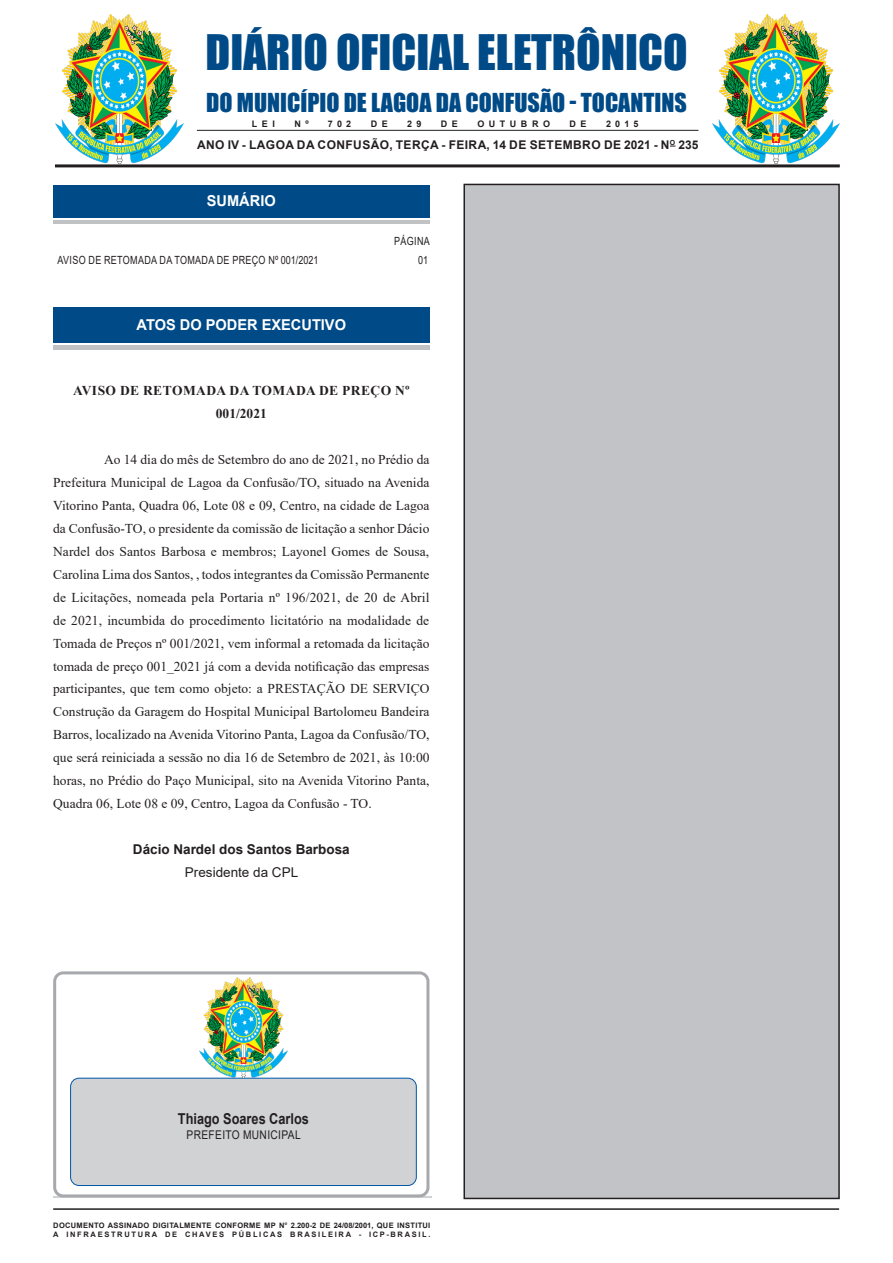
<style>
.page{position:relative;width:893px;height:1263px;background:#fff}
.page>*{position:absolute;margin:0;border:0;box-sizing:border-box;transform-origin:0 0}
.t1{font:45px "Impact";color:#004b87}
.t2{font:24px "Impact";color:#004b87}
.Chancela{font:700 15px "Arial";color:#fff}
.t3{font:700 15px "Arial";color:#231f20;scale:.85 1}
.CORPO_DE_TEXTO{font:13.5px/23px "Times New Roman";color:#231f20;text-align:justify}
.TITULOS{font:700 13.5px/23px "Times New Roman";letter-spacing:.035em;color:#231f20;text-align:center}
.NOME{font:700 13.5px "Arial";color:#231f20}
.CARGO{font:13.5px "Arial";color:#231f20}
.t4{font:700 12px "Arial";letter-spacing:.035em;color:#231f20}
.t5{font:12px "Arial";letter-spacing:.035em;color:#231f20;scale:.85 1}
.Sumario{font:11.25px "Arial";letter-spacing:.035em;color:#231f20;scale:.8 1}
.t6{font:700 9px "Arial";letter-spacing:.5em;color:#231f20}
.t7{font:700 7.5px "Arial";letter-spacing:.04em;color:#231f20}
.t8{font:700 7.5px "Arial";letter-spacing:.225em;color:#231f20}
</style>
<div class="page">
<hr style="left:53px;top:1208px;width:786px;height:2px;background:#231f20">
<hr style="left:55px;top:164px;width:785px;height:3px;background:#231f20">
<hr style="left:197px;top:130px;width:501px;height:1px;background:#231f20">
<div style="left:53px;top:190px;width:376px;height:34px;background:#c1c2c4"></div>
<div style="left:53px;top:187px;width:376px;height:33px;background:#fff"></div>
<div style="left:53px;top:185px;width:376px;height:33px;background:#004b87"></div>
<hr style="left:53px;top:1197px;width:379px;height:1px;background:#d1d2d4">
<img style="left:712px;top:15px;width:128px;height:148px">
<img style="left:56px;top:15px;width:127px;height:148px">
<div style="left:53px;top:971px;width:376px;height:226px;border:3px solid #a8a9ad;border-radius:9px"></div>
<div style="left:71px;top:1078px;width:345px;height:107px;background:#d1d2d4;border-radius:9px"></div>
<div style="left:70px;top:1078px;width:346px;height:108px;border:1px solid #0057a8;border-radius:9px"></div>
<img style="left:199px;top:978px;width:88px;height:100px">
<div style="left:53px;top:312px;width:376px;height:37px;background:#c1c2c4"></div>
<div style="left:53px;top:309px;width:376px;height:36px;background:linear-gradient(to right,#fff,#fff)"></div>
<div style="left:53px;top:307px;width:376px;height:35px;background:#004b87"></div>
<div style="left:464px;top:184px;width:375px;height:1014px;background:#c2c3c6"></div>
<div style="left:463px;top:184px;width:377px;height:1015px;border:2px solid #231f20"></div>
<p class="t1" style="left:206px;top:18px;width:483px">DIÁRIO OFICIAL ELETRÔNICO</p>
<p class="t2" style="left:206px;top:83px;width:482px">DO MUNICÍPIO DE LAGOA DA CONFUSÃO - TOCANTINS</p>
<p class="t6" style="left:252px;top:118px;width:25px">LEI</p>
<p class="t6" style="left:294px;top:118px;width:16px">N º</p>
<p class="t6" style="left:328px;top:118px;width:25px">702</p>
<p class="t6" style="left:371px;top:118px;width:19px">D E</p>
<p class="t6" style="left:407px;top:118px;width:16px">2 9</p>
<p class="t6" style="left:441px;top:118px;width:19px">D E</p>
<p class="t6" style="left:477px;top:118px;width:74px">OUTUBRO</p>
<p class="t6" style="left:570px;top:118px;width:19px">D E</p>
<p class="t6" style="left:606px;top:118px;width:34px">2015</p>
<p class="t4" style="left:197px;top:137px;width:503px">ANO IV - LAGOA DA CONFUSÃO, TERÇA - FEIRA, 14 DE SETEMBRO DE 2021 - N<sup>O</sup> 235</p>
<p class="Chancela" style="left:207px;top:190px;width:70px">SUMÁRIO</p>
<p class="Sumario" style="left:394px;top:233px;width:46px">PÁGINA</p>
<p class="Sumario" style="left:58px;top:252px;width:328px">AVISO DE RETOMADA DA TOMADA DE PREÇO Nº 001/2021</p>
<p class="Sumario" style="left:418px;top:252px;width:14px">01</p>
<p class="Chancela" style="left:137px;top:314px;width:211px">ATOS DO PODER EXECUTIVO</p>
<p class="TITULOS" style="left:73px;top:379px;width:338px">AVISO DE RETOMADA DA TOMADA DE PREÇO Nº<br>001/2021</p>
<p class="CORPO_DE_TEXTO" style="left:53px;top:447px;width:378px;text-indent:51px">Ao 14 dia do mês de Setembro do ano de 2021, no Prédio da Prefeitura Municipal de Lagoa da Confusão/TO, situado na Avenida Vitorino Panta, Quadra 06, Lote 08 e 09, Centro, na cidade de Lagoa da Confusão-TO, o presidente da comissão de licitação a senhor Dácio Nardel dos Santos Barbosa e membros; Layonel Gomes de Sousa, Carolina Lima dos Santos, , todos integrantes da Comissão Permanente de Licitações, nomeada pela Portaria nº 196/2021, de 20 de Abril de 2021, incumbida do procedimento licitatório na modalidade de Tomada de Preços nº 001/2021, vem informal a retomada da licitação tomada de preço 001_2021 já com a devida notificação das empresas participantes, que tem como objeto: a PRESTAÇÃO DE SERVIÇO Construção da Garagem do Hospital Municipal Bartolomeu Bandeira Barros, localizado na Avenida Vitorino Panta, Lagoa da Confusão/TO, que será reiniciada a sessão no dia 16 de Setembro de 2021, às 10:00 horas, no Prédio do Paço Municipal, sito na Avenida Vitorino Panta, Quadra 06, Lote 08 e 09, Centro, Lagoa da Confusão - TO.</p>
<p class="NOME" style="left:133px;top:840px;width:218px">Dácio Nardel dos Santos Barbosa</p>
<p class="CARGO" style="left:185px;top:863px;width:115px">Presidente da CPL</p>
<p class="t3" style="left:178px;top:1108px;width:156px">Thiago Soares Carlos</p>
<p class="t5" style="left:187px;top:1126px;width:136px">PREFEITO MUNICIPAL</p>
<p class="t7" style="left:53px;top:1220px;width:379px">DOCUMENTO ASSINADO DIGITALMENTE CONFORME MP N° 2.200-2 DE 24/08/2001, QUE INSTITUI</p>
<p class="t8" style="left:53px;top:1229px;width:379px">A INFRAESTRUTURA DE CHAVES PÚBLICAS BRASILEIRA - ICP-BRASIL.</p>
</div>
